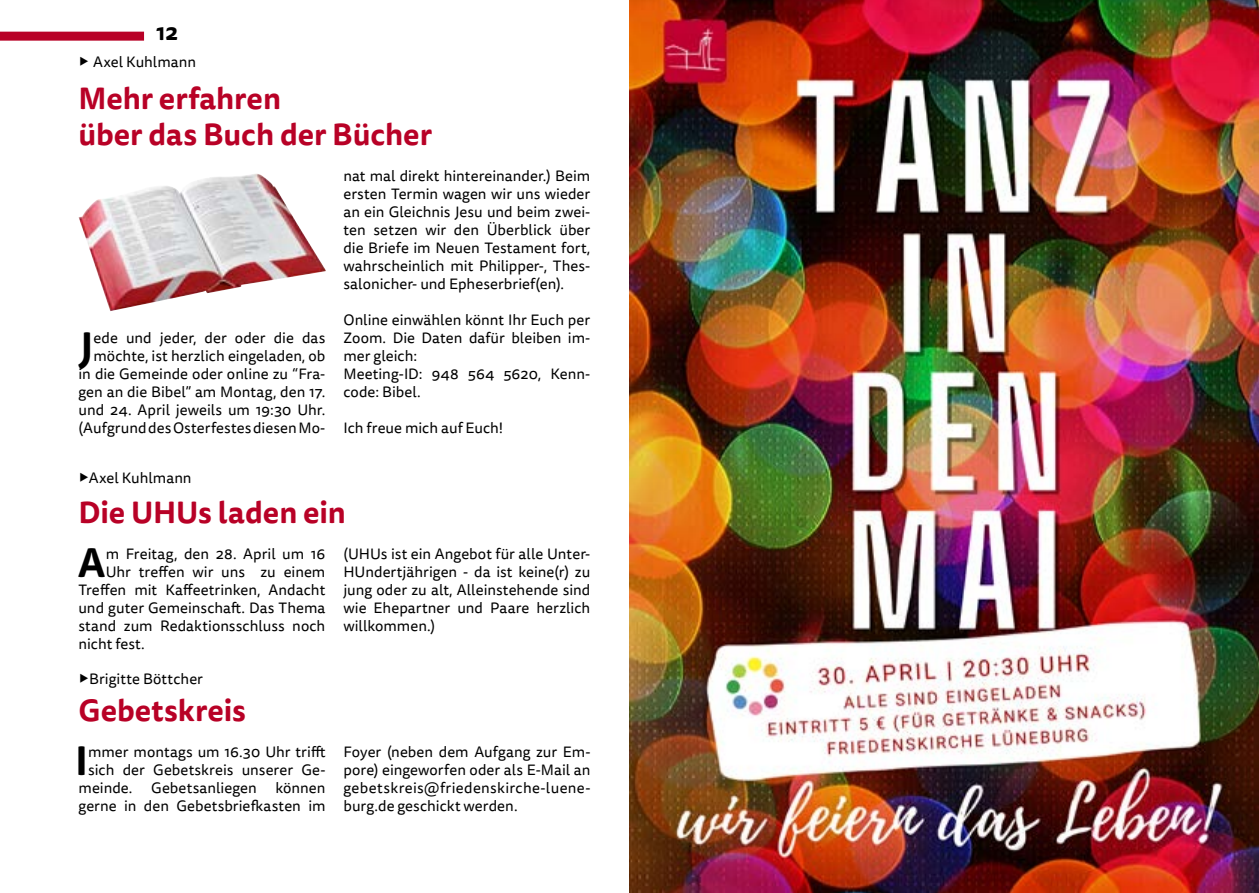
<style>
.page{position:relative;width:1259px;height:893px;background:#fff}
.page>*{position:absolute;margin:0;border:0;box-sizing:border-box;transform-origin:0 0}
.t1{font:700 40.2px "Tisa Sans Pro";color:#000}
.t2{font:700 30px/36px "Tisa Sans Pro";letter-spacing:-.005em;color:#b80126}
.t3{font:700 22.5px "Tisa Sans Pro";color:#000}
.t4{font:15px/18px "Tisa Sans Pro";color:#000;text-align:justify}
.s1{font-family:"Usual"}
</style>
<div class="page">
<div style="left:0;top:32px;width:144px;height:9px;background:#b80126"></div>
<img style="left:79px;top:174px;width:247px;height:137px">
<img style="left:629px;top:0;width:630px;height:893px">
<h3 class="t3" style="left:156px;top:15px;width:24px">12</h3>
<p class="t4" style="left:78px;top:53px;width:119px"><span class="s1">▶</span> Axel Kuhlmann</p>
<h2 class="t2" style="left:78px;top:81px;width:355px">Mehr erfahren<br>über das Buch der Bücher</h2>
<p class="t4" style="left:78px;top:330px;width:248px;text-align:right">ede und jeder, der oder die das möchte, ist herzlich eingeladen, ob in die Gemeinde oder online zu “Fra&shy;gen an die Bibel” am Montag, den 17. und 24. April jeweils um 19:30 Uhr. (Aufgrund des Osterfestes diesen Mo-</p>
<h1 class="t1" style="left:79px;top:318px;width:16px">J</h1>
<p class="t4" style="left:343px;top:168px;width:248px">nat mal direkt hintereinander.) Beim ersten Termin wagen wir uns wieder an ein Gleichnis Jesu und beim zwei&shy;ten setzen wir den Überblick über die Briefe im Neuen Testament fort, wahrscheinlich mit Philipper-, Thes&shy;salonicher- und Epheserbrief(en).</p>
<p class="t4" style="left:343px;top:312px;width:248px;text-align:left">Online einwählen könnt Ihr Euch per<br>Zoom. Die Daten dafür bleiben im&shy;mer gleich:<br>Meeting-ID: 948 564 5620, Kenn&shy;code: Bibel.</p>
<p class="t4" style="left:343px;top:420px;width:161px">Ich freue mich auf Euch!</p>
<p class="t4" style="left:79px;top:469px;width:115px"><span class="s1">▶</span>Axel Kuhlmann</p>
<h2 class="t2" style="left:78px;top:495px;width:269px">Die UHUs laden ein</h2>
<h1 class="t1" style="left:78px;top:534px;width:29px">A</h1>
<p class="t4" style="left:106px;top:546px;width:221px">m Freitag, den 28. April um 16</p>
<p class="t4" style="left:343px;top:546px;width:248px">(UHUs ist ein Angebot für alle Unter-HUndertjährigen - da ist keine(r) zu jung oder zu alt, Alleinstehende sind wie Ehepartner und Paare herzlich willkommen.)</p>
<p class="t4" style="left:106px;top:564px;width:221px">Uhr treffen wir uns zu einem</p>
<p class="t4" style="left:78px;top:582px;width:248px">Treffen mit Kaffeetrinken, Andacht</p>
<p class="t4" style="left:78px;top:600px;width:248px">und guter Gemeinschaft. Das Thema</p>
<p class="t4" style="left:78px;top:618px;width:248px">stand zum Redaktionsschluss noch</p>
<p class="t4" style="left:78px;top:636px;width:68px">nicht fest.</p>
<p class="t4" style="left:79px;top:671px;width:126px"><span class="s1">▶</span>Brigitte Böttcher</p>
<h2 class="t2" style="left:79px;top:693px;width:169px">Gebetskreis</h2>
<h1 class="t1" style="left:75px;top:732px;width:14px">I</h1>
<p class="t4" style="left:79px;top:744px;width:248px;text-align:right">mmer montags um 16.30 Uhr trifft sich der Gebetskreis unserer Ge&shy;meinde. Gebetsanliegen können gerne in den Gebetsbriefkasten im</p>
<p class="t4" style="left:343px;top:744px;width:248px">Foyer (neben dem Aufgang zur Em&shy;pore) eingeworfen oder als E-Mail an gebetskreis@friedenskirche-luene&shy;burg.de geschickt werden.</p>
</div>
